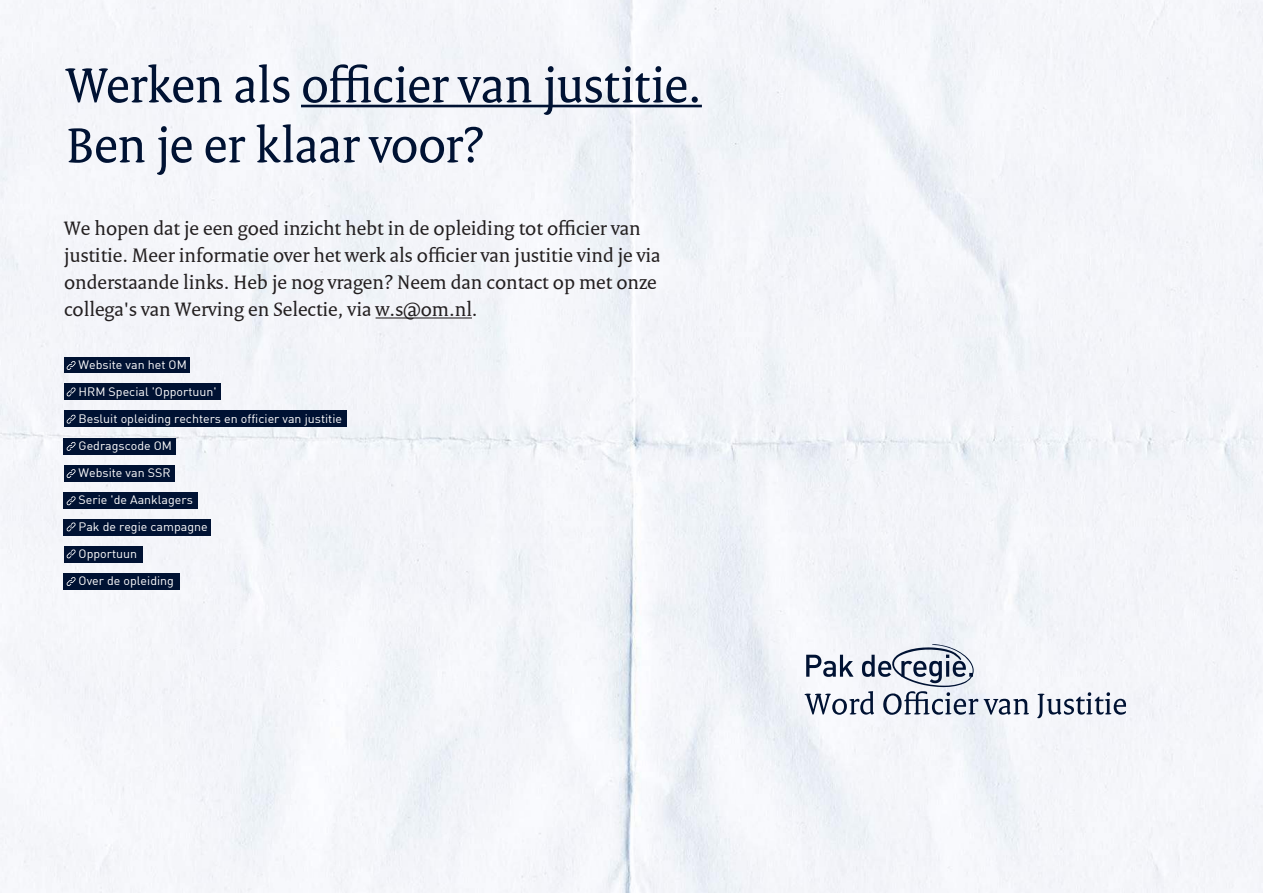
<style>
.page{position:relative;width:1263px;height:893px;background:#f4f5fa}
.page>*{position:absolute;margin:0;border:0;box-sizing:border-box;transform-origin:0 0}
.t1{font:52.5px/60px "Rijksoverheid Serif";letter-spacing:-.005em;color:#001233}
.t2{font:21px/27px "Rijksoverheid Serif";color:#231f20}
.t3{font:12px "DIN";color:#fff;scale:1.04 1}
</style>
<div class="page">
<hr style="left:301px;top:105px;width:401px;height:2px;background:#001233">
<hr style="left:376px;top:317px;width:96px;height:1px;background:#231f20">
<div style="left:64px;top:358px;width:125px;height:15px;background:#001233"></div>
<div style="left:64px;top:384px;width:157px;height:16px;background:#001233"></div>
<div style="left:64px;top:411px;width:282px;height:16px;background:#001233"></div>
<div style="left:64px;top:438px;width:112px;height:16px;background:#001233"></div>
<div style="left:64px;top:465px;width:111px;height:16px;background:#001233"></div>
<div style="left:64px;top:492px;width:134px;height:16px;background:#001233"></div>
<div style="left:64px;top:519px;width:147px;height:16px;background:#001233"></div>
<div style="left:64px;top:546px;width:78px;height:17px;background:#001233"></div>
<div style="left:64px;top:573px;width:116px;height:17px;background:#001233"></div>
<svg style="left:66px;top:361px;width:10px;height:9px"></svg>
<svg style="left:66px;top:387px;width:10px;height:9px"></svg>
<svg style="left:66px;top:414px;width:10px;height:10px"></svg>
<svg style="left:66px;top:442px;width:10px;height:9px"></svg>
<svg style="left:66px;top:469px;width:10px;height:9px"></svg>
<svg style="left:66px;top:496px;width:10px;height:9px"></svg>
<svg style="left:66px;top:522px;width:10px;height:9px"></svg>
<svg style="left:66px;top:549px;width:10px;height:9px"></svg>
<svg style="left:66px;top:577px;width:10px;height:9px"></svg>
<svg style="left:805px;top:644px;width:321px;height:74px"></svg>
<h1 class="t1" style="left:66px;top:57px;width:637px">Werken als officier van justitie.<br>Ben je er klaar voor?</h1>
<p class="t2" style="left:64px;top:216px;width:598px">We hopen dat je een goed inzicht hebt in de opleiding tot officier van justitie. Meer informatie over het werk als officier van justitie vind je via onderstaande links. Heb je nog vragen? Neem dan contact op met onze collega's van Werving en Selectie, via w.s@om.nl.</p>
<p class="t3" style="left:79px;top:357px;width:106px">Website van het OM</p>
<p class="t3" style="left:79px;top:384px;width:134px">HRM Special 'Opportuun'</p>
<p class="t3" style="left:79px;top:411px;width:255px">Besluit opleiding rechters en officier van justitie</p>
<p class="t3" style="left:79px;top:438px;width:91px">Gedragscode OM</p>
<p class="t3" style="left:79px;top:465px;width:90px">Website van SSR</p>
<p class="t3" style="left:79px;top:492px;width:111px">Serie 'de Aanklagers</p>
<p class="t3" style="left:79px;top:519px;width:126px">Pak de regie campagne</p>
<p class="t3" style="left:79px;top:546px;width:58px">Opportuun</p>
<p class="t3" style="left:79px;top:573px;width:93px">Over de opleiding</p>
</div>
